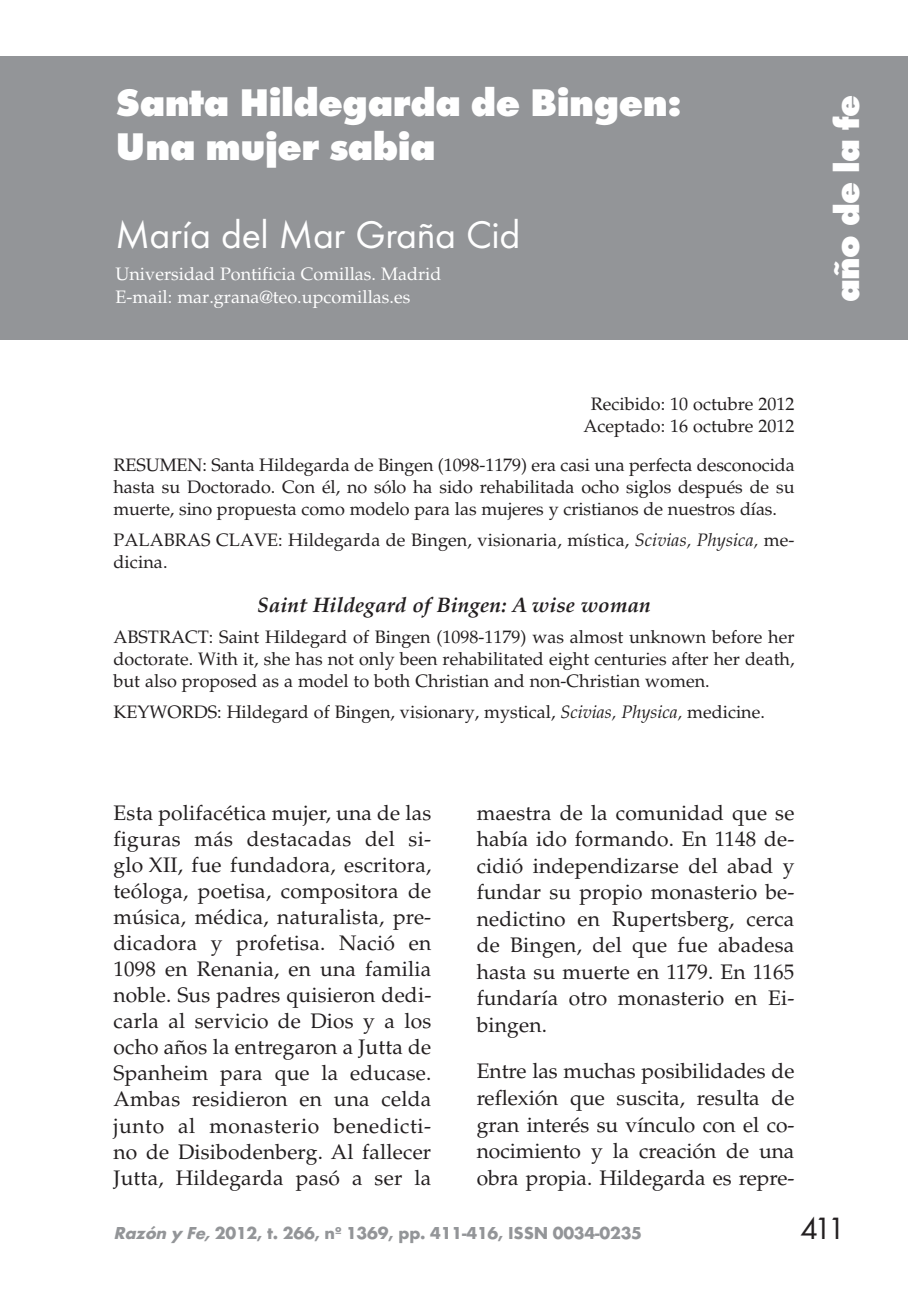
<style>
.page{position:relative;width:908px;height:1304px;background:#fff}
.page>*{position:absolute;margin:0;border:0;box-sizing:border-box;transform-origin:0 0}
.t1{font:800 40px/44px "Futura T";letter-spacing:-.015em;color:#fff}
.t2{font:40px "Futura T";letter-spacing:-.01em;color:#fff}
.t3{font:800 36px "Futura T";letter-spacing:-.015em;color:#fff}
.t4{font:32px "Futura T";color:#231f20}
.t5{font:21px/26px "Palatino";letter-spacing:.01em;color:#231f20;text-align:justify}
.t6{font:italic 700 21px "Palatino";color:#231f20}
.t7{font:18px/22px "Palatino";color:#231f20;text-align:justify}
.t8{font:18px/23px "Palatino";color:#fff}
.t9{font:700 18px "Futura T";letter-spacing:-.01em;color:#939598}
.s1{font-style:italic}
</style>
<div class="page">
<div style="left:0;top:57px;width:907px;height:283px;background:#939598"></div>
<h1 class="t1" style="left:115px;top:84px;width:567px">Santa Hildegarda de Bingen:<br>Una mujer sabia</h1>
<h1 class="t2" style="left:115px;top:219px;width:406px">María del Mar Graña Cid</h1>
<p class="t8" style="left:115px;top:264px;width:327px">Universidad Pontificia Comillas. Madrid<br>E-mail: mar.grana@teo.upcomillas.es</p>
<p class="t7" style="left:583px;top:395px;width:212px;text-align:center">Recibido: 10 octubre 2012<br>Aceptado: 16 octubre 2012</p>
<p class="t7" style="left:113px;top:456px;width:682px">RESUMEN: Santa Hildegarda de Bingen (1098-1179) era casi una perfecta desconocida hasta su Doctorado. Con él, no sólo ha sido rehabilitada ocho siglos después de su muerte, sino propuesta como modelo para las mujeres y cristianos de nuestros días.</p>
<p class="t7" style="left:113px;top:531px;width:682px">PALABRAS CLAVE: Hildegarda de Bingen, visionaria, mística, <span class="s1">Scivias, Physica,</span> me&shy;dicina.</p>
<p class="t6" style="left:257px;top:597px;width:395px">Saint Hildegard of Bingen: A wise woman</p>
<p class="t7" style="left:113px;top:628px;width:682px">ABSTRACT: Saint Hildegard of Bingen (1098-1179) was almost unknown before her doctorate. With it, she has not only been rehabilitated eight centuries after her death, but also proposed as a model to both Christian and non-Christian women.</p>
<p class="t7" style="left:113px;top:702px;width:652px">KEYWORDS: Hildegard of Bingen, visionary, mystical, <span class="s1">Scivias, Physica,</span> medicine.</p>
<p class="t5" style="left:113px;top:802px;width:319px">Esta polifacética mujer, una de las figuras más destacadas del si - glo XII, fue fundadora, escritora, teóloga, poetisa, compositora de música, médica, naturalista, pre&shy;dicadora y profetisa. Nació en 1098 en Renania, en una familia noble. Sus padres quisieron dedi&shy;carla al servicio de Dios y a los ocho años la entregaron a Jutta de Spanheim para que la educase.<br>Ambas residieron en una celda junto al monasterio benedicti&shy;no de Disibodenberg. Al fallecer Jutta, Hildegarda pasó a ser la</p>
<p class="t5" style="left:476px;top:801px;width:319px;line-height:26.6px">maestra de la comunidad que se había ido formando. En 1148 de&shy;cidió independizarse del abad y fundar su propio monasterio be&shy;nedictino en Rupertsberg, cerca de Bingen, del que fue abadesa hasta su muerte en 1179. En 1165 fundaría otro monasterio en Ei&shy;bingen.</p>
<p class="t5" style="left:476px;top:1060px;width:319px;line-height:26.6px">Entre las muchas posibilidades de reflexión que suscita, resulta de gran interés su vínculo con el co&shy;nocimiento y la creación de una obra propia. Hildegarda es repre-</p>
<h2 class="t3" style="left:832px;top:302px;width:209px;rotate:-90deg">año de la fe</h2>
<p class="t9" style="left:113px;top:1226px;width:530px"><span class="s1">Razón y Fe,</span>2012, t. 266, nº 1369, pp. 411-416, ISSN 0034-0235</p>
<h3 class="t4" style="left:799px;top:1216px;width:47px">411</h3>
</div>
